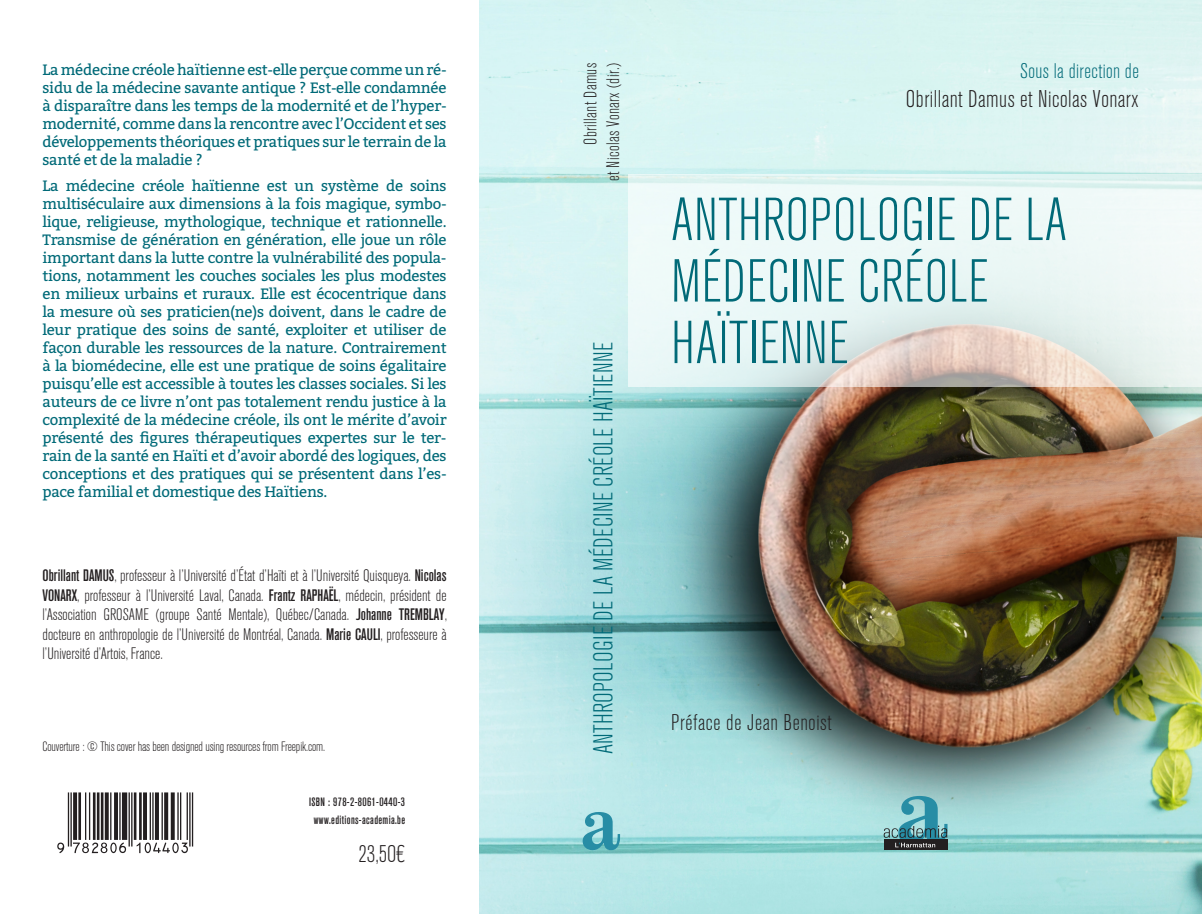
<style>
.page{position:relative;width:1202px;height:914px;background:#fff}
.page>*{position:absolute;margin:0;border:0;box-sizing:border-box;transform-origin:0 0}
.t1{font:300 condensed 60px/61.5px "Akzidenz Grotesk BQ";letter-spacing:.01em;color:#016a78}
.t2{font:300 condensed 27px "Akzidenz Grotesk BQ";letter-spacing:.01em;color:#016a78}
.t3{font:300 condensed 24px "Akzidenz Grotesk BQ";letter-spacing:.02em;color:#231f20}
.t4{font:300 condensed 22.5px "Akzidenz Grotesk BQ";letter-spacing:.03em;color:#231f20}
.t5{font:300 condensed 21px "Akzidenz Grotesk BQ";letter-spacing:.02em;color:#016a78}
.t6{font:300 condensed 18px/22.5px "Akzidenz Grotesk BQ";letter-spacing:.02em;color:#231f20;text-align:right}
.t7{font:300 condensed 16.5px/19.5px "Akzidenz Grotesk BQ";color:#231f20;text-align:justify}
.t8{font:15px/18px "Bitter";letter-spacing:-.02em;color:#016a78;text-align:justify}
.t9{font:300 condensed 13.5px "Akzidenz Grotesk BQ";letter-spacing:-.01em;color:#231f20}
.t10{font:12px/18.6px "Akzidenz Grotesk BQ Md Cnd Alt";letter-spacing:.03em;color:#231f20;text-align:center}
.s1{font-family:"Akzidenz Grotesk BQ Md Cnd Alt";font-weight:400;font-stretch:normal}
</style>
<div class="page">
<img style="left:479px;top:0;width:723px;height:914px">
<svg style="left:883px;top:847px;width:64px;height:3px"></svg>
<svg style="left:883px;top:796px;width:64px;height:51px;background:#689fa6"></svg>
<svg style="left:582px;top:812px;width:38px;height:38px"></svg>
<svg style="left:628px;top:174px;width:574px;height:213px;fill:#ecf8f7"></svg>
<p class="t8" style="left:43px;top:60px;width:405px">La médecine créole haïtienne est-elle perçue comme un ré&shy;sidu de la médecine savante antique ? Est-elle condamnée à disparaître dans les temps de la modernité et de l’hyper&shy;modernité, comme dans la rencontre avec l’Occident et ses développements théoriques et pratiques sur le terrain de la santé et de la maladie ?</p>
<p class="t8" style="left:43px;top:176px;width:405px">La médecine créole haïtienne est un système de soins multiséculaire aux dimensions à la fois magique, symbo&shy;lique, religieuse, mythologique, technique et rationnelle.<br>Transmise de génération en génération, elle joue un rôle important dans la lutte contre la vulnérabilité des popula&shy;tions, notamment les couches sociales les plus modestes en milieux urbains et ruraux. Elle est écocentrique dans la mesure où ses praticien(ne)s doivent, dans le cadre de leur pratique des soins de santé, exploiter et utiliser de façon durable les ressources de la nature. Contrairement à la biomédecine, elle est une pratique de soins égalitaire puisqu’elle est accessible à toutes les classes sociales. Si les auteurs de ce livre n’ont pas totalement rendu justice à la complexité de la médecine créole, ils ont le mérite d’avoir présenté des figures thérapeutiques expertes sur le ter&shy;rain de la santé en Haïti et d’avoir abordé des logiques, des conceptions et des pratiques qui se présentent dans l’es&shy;pace familial et domestique des Haïtiens.</p>
<p class="t7" style="left:43px;top:566px;width:406px"><span class="s1">Obrillant DAMUS</span>, professeur à l’Université d’État d’Haïti et à l’Université Quisqueya. <span class="s1">Nicolas VONARX</span>, professeur à l’Université Laval, Canada. <span class="s1">Frantz RAPHAËL</span>, médecin, président de l’Association GROSAME (groupe Santé Mentale), Québec/Canada. <span class="s1">Johanne TREMBLAY</span>, docteure en anthropologie de l’Université de Montréal, Canada. <span class="s1">Marie CAULI</span>, professeure à l’Université d’Artois, France.</p>
<p class="t9" style="left:43px;top:739px;width:284px">Couverture : © This cover has been designed using resources from Freepik.com.</p>
<p class="t10" style="left:309px;top:792px;width:97px">ISBN : 978-2-8061-0440-3 www.editions-academia.be</p>
<h3 class="t3" style="left:358px;top:840px;width:48px">23,50€</h3>
<p class="t6" style="left:579px;top:181px;width:120px;rotate:-90deg">Obrillant Damus<br>et Nicolas Vonarx (dir.)</p>
<h2 class="t2" style="left:588px;top:754px;width:413px;rotate:-90deg">ANTHROPOLOGIE DE LA MÉDECINE CRÉOLE HAÏTIENNE</h2>
<h3 class="t5" style="left:1020px;top:59px;width:120px">Sous la direction de</h3>
<h3 class="t3" style="left:906px;top:86px;width:234px">Obrillant Damus et Nicolas Vonarx</h3>
<h1 class="t1" style="left:671px;top:190px;width:397px">ANTHROPOLOGIE DE LA<br>MÉDECINE CRÉOLE<br>HAÏTIENNE</h1>
<h3 class="t4" style="left:671px;top:710px;width:162px">Préface de Jean Benoist</h3>
</div>
